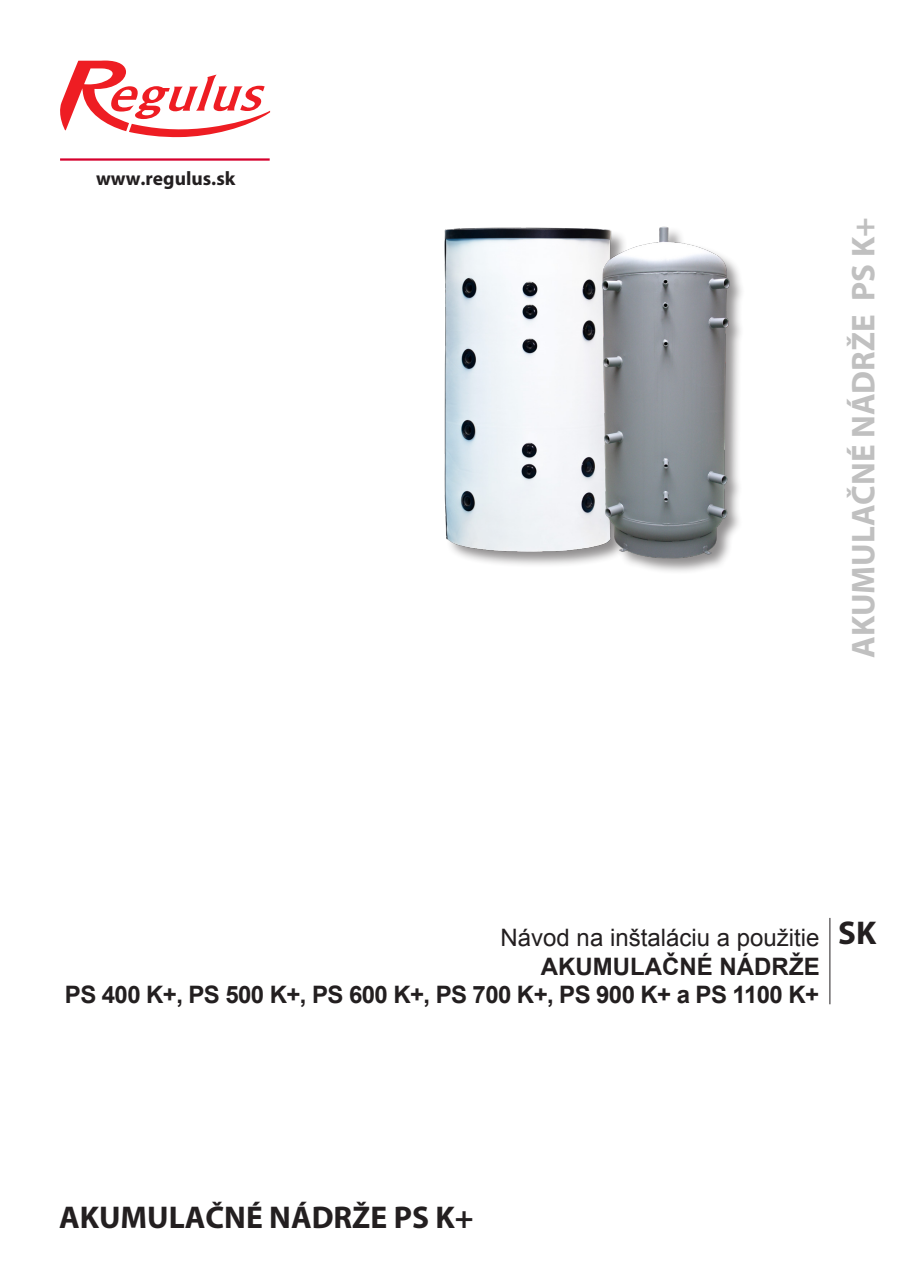
<style>
.page{position:relative;width:915px;height:1285px;background:#fff}
.page>*{position:absolute;margin:0;border:0;box-sizing:border-box;transform-origin:0 0}
.t1{font:700 33px "Myriad Pro";color:#c0c0c0}
.t2{font:700 33px "Myriad Pro";color:#231f20}
.t3{font:700 31.5px "Myriad Pro";color:#231f20}
.t4{font:700 24px/28.8px "Arial";letter-spacing:-.025em;color:#231f20;text-align:right}
.t5{font:24px "Arial";color:#231f20}
.t6{font:700 19.5px "Myriad Pro";color:#231f20}
</style>
<div class="page">
<svg style="left:60px;top:61px;width:210px;height:76px"></svg>
<hr style="left:60px;top:158px;width:209px;height:3px;background:#d6002d">
<hr style="left:829px;top:917px;width:1px;height:87px;background:#231f20">
<div style="left:444px;top:228px;width:184px;height:340px;background:#231f20;opacity:.5"></div>
<img style="left:444px;top:227px;width:152px;height:328px">
<div style="left:602px;top:227px;width:143px;height:348px;background:#231f20;opacity:.5"></div>
<img style="left:596px;top:226px;width:139px;height:334px">
<p class="t6" style="left:96px;top:166px;width:141px">www.regulus.sk</p>
<p class="t1" style="left:841px;top:658px;width:442px;rotate:-90deg">AKUMULAČNÉ NÁDRŽE PS K+</p>
<p class="t5" style="left:500px;top:921px;width:320px">Návod na inštaláciu a použitie</p>
<p class="t2" style="left:838px;top:910px;width:40px">SK</p>
<p class="t4" style="left:65px;top:952px;width:756px">AKUMULAČNÉ NÁDRŽE<br>PS 400 K+, PS 500 K+, PS 600 K+, PS 700 K+, PS 900 K+ a PS 1100 K+</p>
<p class="t3" style="left:59px;top:1196px;width:416px">AKUMULAČNÉ NÁDRŽE PS K+</p>
</div>
